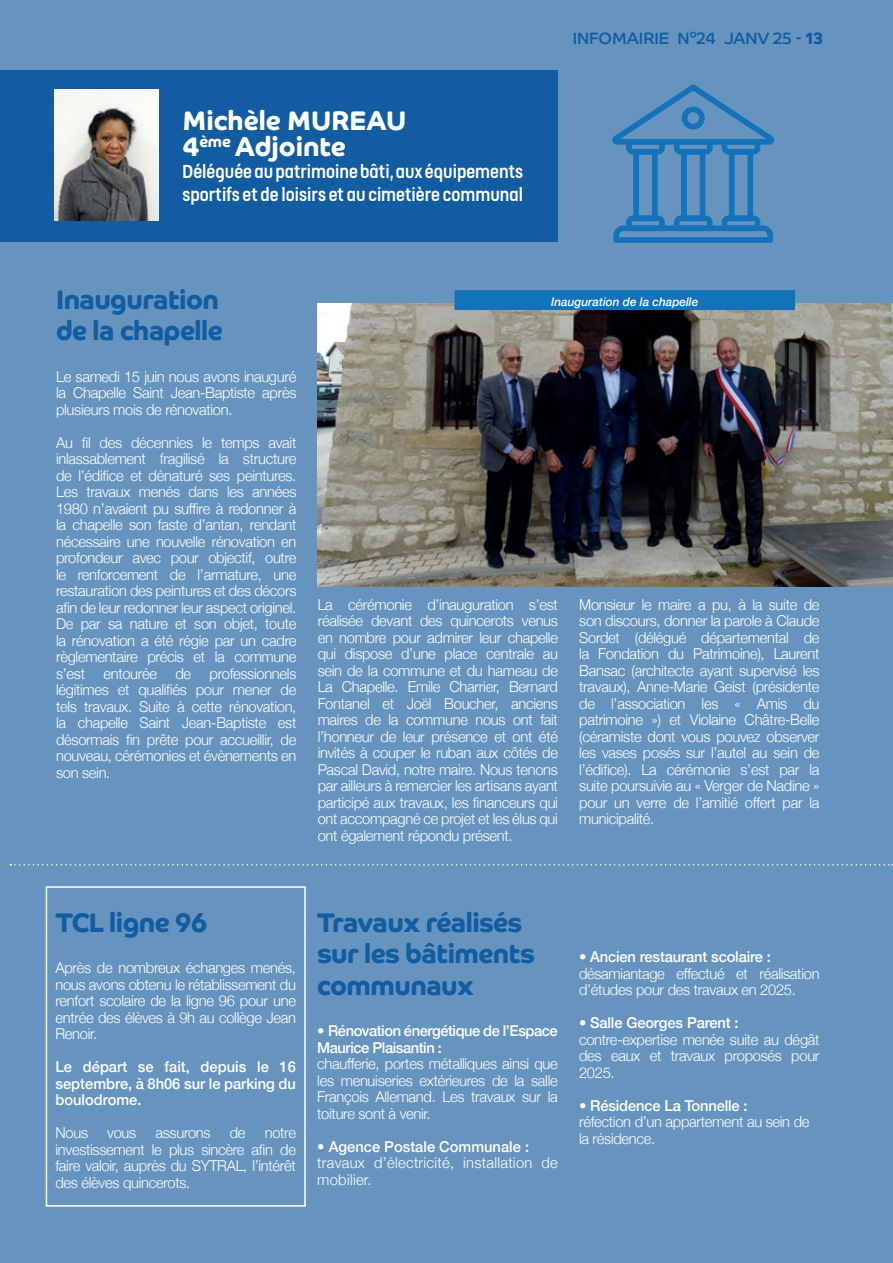
<style>
.page{position:relative;width:893px;height:1263px;background:#6694bf}
.page>*{position:absolute;margin:0;border:0;box-sizing:border-box;transform-origin:0 0}
.t1{font:700 27px/31.5px "Co Headline";letter-spacing:-.02em;color:#125ca1}
.t2{font:700 27px/25.5px "Co Headline";color:#fff}
.t3{font:500 21px/22.5px "FS Dillon";color:#fff}
.t4{font:16.5px "Co Headline";color:#125ca1}
.t5{font:300 15px/16.5px "Helvetica Neue";letter-spacing:-.02em;color:#fff;text-align:justify}
.t6{font:500 15px/16.5px "Helvetica Neue";letter-spacing:-.01em;color:#fff;text-align:justify}
.t7{font:500 15px/16.5px "Helvetica Neue";letter-spacing:-.03em;color:#fff}
.t8{font:300 15px/16.5px "Helvetica Neue";letter-spacing:.02em;color:#fff}
.t9{font:italic 500 12px "Helvetica Neue";color:#fff}
.s1{font-weight:700}
</style>
<div class="page">
<img style="left:318px;top:304px;width:575px;height:283px">
<div style="left:455px;top:291px;width:339px;height:18px;background:#1272ba"></div>
<div style="left:454px;top:290px;width:341px;height:20px;border:2px solid #1272ba"></div>
<div style="left:0;top:70px;width:557px;height:172px;background:#125ca1"></div>
<img style="left:54px;top:89px;width:105px;height:131px">
<div style="left:46px;top:886px;width:260px;height:320px;border:2px solid #fff"></div>
<svg style="left:612px;top:84px;width:162px;height:159px;background:#4c89bd"></svg>
<svg style="left:10px;top:864px;width:883px;height:1px"></svg>
<h1 class="t2" style="left:183px;top:108px;width:225px">Michèle MUREAU<br>4<sup>ème</sup> Adjointe</h1>
<h2 class="t3" style="left:183px;top:159px;width:342px">Déléguée au patrimoine bâti, aux équipements sportifs et de loisirs et au cimetière communal</h2>
<p class="t4" style="left:573px;top:29px;width:252px">INFOMAIRIE N°24 JANV 25 - <span class="s1">13</span></p>
<h1 class="t1" style="left:56px;top:284px;width:168px">Inauguration de la chapelle</h1>
<p class="t5" style="left:56px;top:367px;width:242px">Le samedi 15 juin nous avons inauguré la Chapelle Saint Jean-Baptiste après plusieurs mois de rénovation.</p>
<p class="t5" style="left:56px;top:433px;width:242px">Au fil des décennies le temps avait inlassablement fragilisé la structure de l’édifice et dénaturé ses peintures.<br>Les travaux menés dans les années 1980 n’avaient pu suffire à redonner à la chapelle son faste d’antan, rendant nécessaire une nouvelle rénovation en profondeur avec pour objectif, outre le renforcement de l’armature, une restauration des peintures et des décors afin de leur redonner leur aspect originel.<br>De par sa nature et son objet, toute la rénovation a été régie par un cadre règlementaire précis et la commune s’est entourée de professionnels légitimes et qualifiés pour mener de tels travaux. Suite à cette rénovation, la chapelle Saint Jean-Baptiste est désormais fin prête pour accueillir, de nouveau, cérémonies et évènements en son sein.</p>
<p class="t9" style="left:551px;top:291px;width:149px">Inauguration de la chapelle</p>
<p class="t5" style="left:318px;top:595px;width:242px">La cérémonie d’inauguration s’est réalisée devant des quincerots venus en nombre pour admirer leur chapelle qui dispose d’une place centrale au sein de la commune et du hameau de La Chapelle. Emile Charrier, Bernard Fontanel et Joël Boucher, anciens maires de la commune nous ont fait l’honneur de leur présence et ont été invités à couper le ruban aux côtés de Pascal David, notre maire. Nous tenons par ailleurs à remercier les artisans ayant participé aux travaux, les financeurs qui ont accompagné ce projet et les élus qui ont également répondu présent.</p>
<p class="t5" style="left:579px;top:595px;width:242px">Monsieur le maire a pu, à la suite de son discours, donner la parole à Claude Sordet (délégué départemental de la Fondation du Patrimoine), Laurent Bansac (architecte ayant supervisé les travaux), Anne-Marie Geist (présidente de l’association les « Amis du patrimoine ») et Violaine Châtre-Belle (céramiste dont vous pouvez observer les vases posés sur l’autel au sein de l’édifice). La cérémonie s’est par la suite poursuivie au « Verger de Nadine » pour un verre de l’amitié offert par la municipalité.</p>
<h1 class="t1" style="left:55px;top:906px;width:153px">TCL ligne 96</h1>
<p class="t5" style="left:55px;top:958px;width:242px">Après de nombreux échanges menés, nous avons obtenu le rétablissement du renfort scolaire de la ligne 96 pour une entrée des élèves à 9h au collège Jean Renoir.</p>
<p class="t6" style="left:55px;top:1057px;width:242px">Le départ se fait, depuis le 16 septembre, à 8h06 sur le parking du boulodrome.</p>
<p class="t5" style="left:55px;top:1123px;width:34px">Nous</p>
<p class="t5" style="left:107px;top:1123px;width:31px">vous</p>
<p class="t5" style="left:156px;top:1123px;width:57px">assurons</p>
<p class="t5" style="left:230px;top:1123px;width:17px">de</p>
<p class="t5" style="left:55px;top:1123px;width:242px;text-indent:209px">notre investissement le plus sincère afin de faire valoir, auprès du SYTRAL, l’intérêt des élèves quincerots.</p>
<h1 class="t1" style="left:317px;top:906px;width:219px">Travaux réalisés sur les bâtiments communaux</h1>
<p class="t7" style="left:317px;top:1021px;width:242px">• Rénovation énergétique de l’Espace<br>Maurice Plaisantin :</p>
<p class="t5" style="left:317px;top:1054px;width:242px">chaufferie, portes métalliques ainsi que les menuiseries extérieures de la salle François Allemand. Les travaux sur la toiture sont à venir.</p>
<p class="t6" style="left:317px;top:1137px;width:213px">• Agence Postale Communale :</p>
<p class="t8" style="left:317px;top:1153px;width:242px">travaux d’électricité, installation de mobilier.</p>
<p class="t6" style="left:579px;top:947px;width:193px">• Ancien restaurant scolaire :</p>
<p class="t5" style="left:579px;top:964px;width:242px">désamiantage effectué et réalisation d’études pour des travaux en 2025.</p>
<p class="t6" style="left:579px;top:1013px;width:161px">• Salle Georges Parent :</p>
<p class="t5" style="left:579px;top:1030px;width:242px">contre-expertise menée suite au dégât des eaux et travaux proposés pour 2025.</p>
<p class="t6" style="left:579px;top:1096px;width:170px">• Résidence La Tonnelle :</p>
<p class="t5" style="left:579px;top:1112px;width:232px">réfection d’un appartement au sein de la résidence.</p>
</div>
